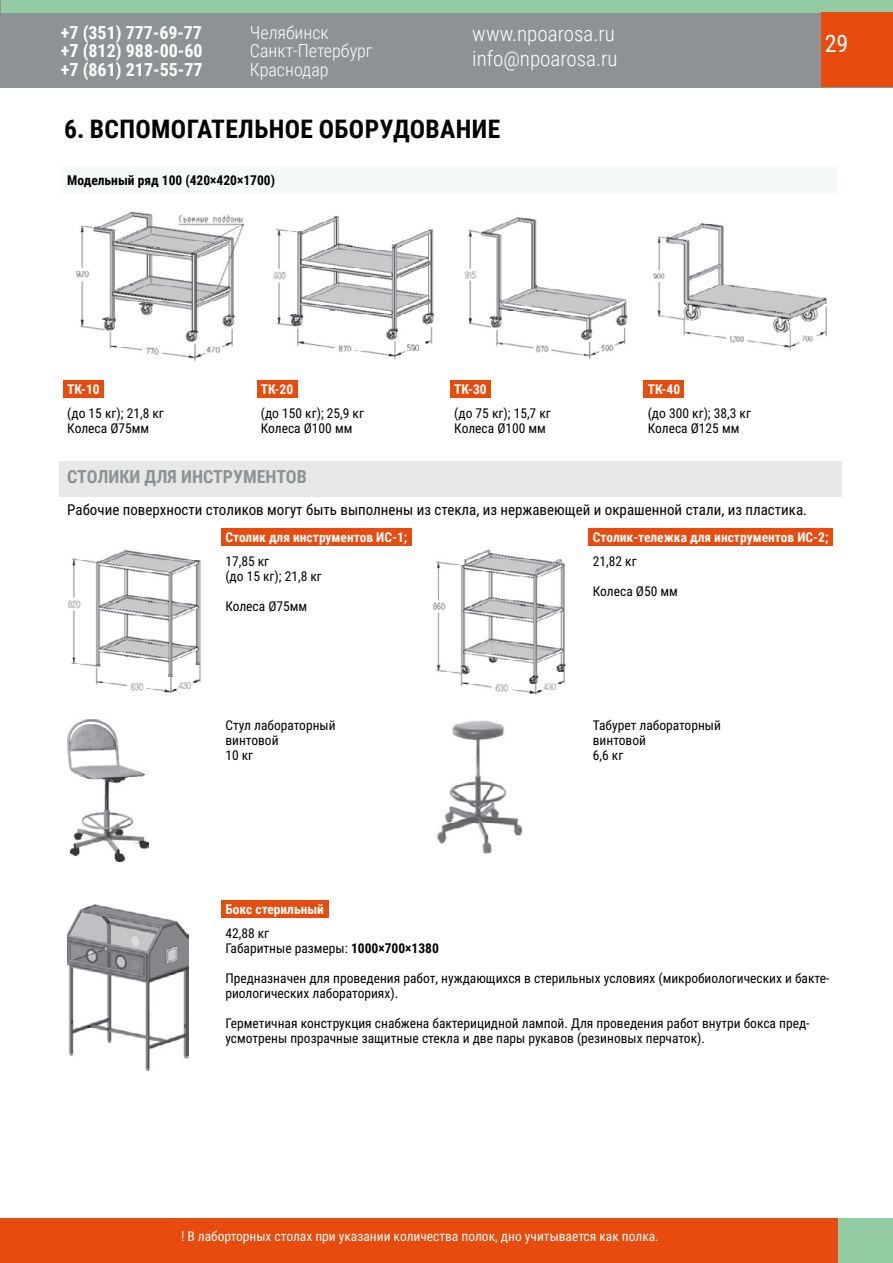
<style>
.page{position:relative;width:893px;height:1263px;background:#fff}
.page>*{position:absolute;margin:0;border:0;box-sizing:border-box;transform-origin:0 0}
.t1{font:700 25.5px "Roboto Condensed";letter-spacing:.015em;color:#000}
.t2{font:24px "Roboto Condensed";color:#fff}
.t3{font:300 21px/25.2px "Roboto Condensed";color:#fff}
.t4{font:700 18px "Roboto Condensed";color:#fff}
.t5{font:300 18px "Roboto Condensed";color:#fff}
.t6{font:700 18px "Roboto Condensed";color:#8d9395}
.t7{font:15px "Roboto Condensed";color:#000}
.t8{font:13.5px/15px "Roboto Condensed";color:#000}
.t9{font:700 13.5px "Roboto Condensed";color:#fff}
.t10{font:13.5px "Roboto Condensed";color:#fff}
.t11{font:700 13.5px "Roboto Condensed";color:#000}
.s1{font-weight:700}
</style>
<div class="page">
<div style="left:1px;top:0;width:892px;height:87px;background:#8d9395"></div>
<div style="left:1px;top:0;width:892px;height:13px;background:#93cba2"></div>
<div style="left:0;top:1218px;width:893px;height:45px;background:#e84b0e"></div>
<div style="left:821px;top:13px;width:72px;height:74px;background:#e84b0e"></div>
<div style="left:838px;top:1218px;width:55px;height:45px;background:#93cba2"></div>
<div style="left:63px;top:166px;width:774px;height:28px;background:#f6faf7"></div>
<img style="left:75px;top:211px;width:170px;height:150px">
<img style="left:273px;top:215px;width:161px;height:145px">
<img style="left:464px;top:217px;width:164px;height:142px">
<img style="left:653px;top:223px;width:174px;height:129px">
<div style="left:63px;top:380px;width:41px;height:17px;background:#e84b0e"></div>
<div style="left:257px;top:380px;width:40px;height:17px;background:#e84b0e"></div>
<div style="left:450px;top:380px;width:41px;height:17px;background:#e84b0e"></div>
<div style="left:643px;top:380px;width:41px;height:17px;background:#e84b0e"></div>
<div style="left:59px;top:461px;width:782px;height:35px;background:#e8e8e9"></div>
<img style="left:67px;top:549px;width:134px;height:145px">
<div style="left:221px;top:528px;width:191px;height:18px;background:#e84b0e"></div>
<img style="left:433px;top:549px;width:133px;height:146px">
<div style="left:589px;top:528px;width:244px;height:18px;background:#e84b0e"></div>
<img style="left:67px;top:719px;width:81px;height:142px">
<img style="left:436px;top:720px;width:87px;height:134px">
<img style="left:67px;top:904px;width:121px;height:166px">
<div style="left:221px;top:900px;width:107px;height:18px;background:#e84b0e"></div>
<h3 class="t4" style="left:61px;top:20px;width:143px">+7 (351) 777-69-77</h3>
<h3 class="t5" style="left:250px;top:20px;width:80px">Челябинск</h3>
<h3 class="t4" style="left:61px;top:38px;width:143px">+7 (812) 988-00-60</h3>
<h3 class="t5" style="left:250px;top:38px;width:124px">Санкт-Петербург</h3>
<h3 class="t4" style="left:61px;top:57px;width:143px">+7 (861) 217-55-77</h3>
<h3 class="t5" style="left:250px;top:57px;width:80px">Краснодар</h3>
<h1 class="t1" style="left:64px;top:111px;width:438px">6. ВСПОМОГАТЕЛЬНОЕ ОБОРУДОВАНИЕ</h1>
<p class="t11" style="left:67px;top:171px;width:209px">Модельный ряд 100 (420×420×1700)</p>
<h3 class="t3" style="left:472px;top:20px;width:147px">www.npoarosa.ru info@npoarosa.ru</h3>
<h2 class="t2" style="left:825px;top:26px;width:25px">29</h2>
<p class="t9" style="left:67px;top:380px;width:34px">ТК-10</p>
<p class="t8" style="left:67px;top:405px;width:98px">(до 15 кг); 21,8 кг<br>Колеса Ø75мм</p>
<p class="t9" style="left:261px;top:380px;width:34px">ТК-20</p>
<p class="t8" style="left:261px;top:405px;width:105px">(до 150 кг); 25,9 кг<br>Колеса Ø100 мм</p>
<p class="t9" style="left:454px;top:380px;width:34px">ТК-30</p>
<p class="t8" style="left:454px;top:405px;width:98px">(до 75 кг); 15,7 кг<br>Колеса Ø100 мм</p>
<p class="t9" style="left:648px;top:380px;width:34px">ТК-40</p>
<p class="t8" style="left:648px;top:405px;width:105px">(до 300 кг); 38,3 кг<br>Колеса Ø125 мм</p>
<h3 class="t6" style="left:67px;top:464px;width:241px">СТОЛИКИ ДЛЯ ИНСТРУМЕНТОВ</h3>
<p class="t7" style="left:67px;top:500px;width:741px">Рабочие поверхности столиков могут быть выполнены из стекла, из нержавеющей и окрашенной стали, из пластика.</p>
<p class="t9" style="left:225px;top:528px;width:183px">Столик для инструментов ИС-1;</p>
<p class="t8" style="left:225px;top:553px;width:98px">17,85 кг<br>(до 15 кг); 21,8 кг</p>
<p class="t8" style="left:225px;top:598px;width:83px">Колеса Ø75мм</p>
<p class="t9" style="left:593px;top:528px;width:237px">Столик-тележка для инструментов ИС-2;</p>
<p class="t8" style="left:593px;top:553px;width:45px">21,82 кг</p>
<p class="t8" style="left:593px;top:583px;width:87px">Колеса Ø50 мм</p>
<p class="t8" style="left:225px;top:717px;width:112px">Стул лабораторный винтовой<br>10 кг</p>
<p class="t8" style="left:593px;top:717px;width:130px">Табурет лабораторный винтовой<br>6,6 кг</p>
<p class="t9" style="left:225px;top:900px;width:100px">Бокс стерильный</p>
<p class="t8" style="left:225px;top:925px;width:215px">42,88 кг<br>Габаритные размеры: <span class="s1">1000×700×1380</span></p>
<p class="t8" style="left:225px;top:970px;width:606px">Предназначен для проведения работ, нуждающихся в стерильных условиях (микробиологических и бакте&shy;риологических лабораториях).</p>
<p class="t8" style="left:225px;top:1015px;width:586px">Герметичная конструкция снабжена бактерицидной лампой. Для проведения работ внутри бокса пред&shy;усмотрены прозрачные защитные стекла и две пары рукавов (резиновых перчаток).</p>
<p class="t10" style="left:181px;top:1227px;width:479px">! В лаборторных столах при указании количества полок, дно учитывается как полка.</p>
</div>
